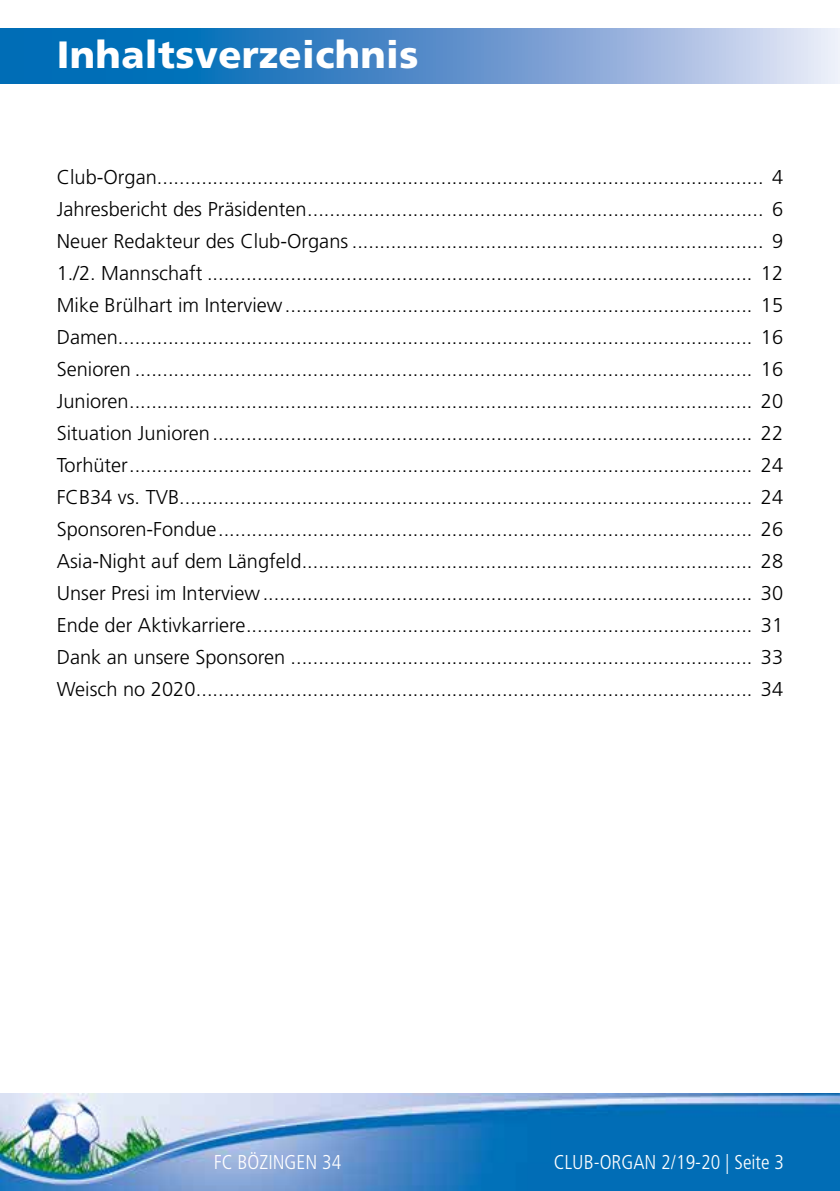
<style>
.page{position:relative;width:840px;height:1191px;background:#fff}
.page>*{position:absolute;margin:0;border:0;box-sizing:border-box;transform-origin:0 0}
.t1{font:900 38px "Frutiger LT Std";letter-spacing:.01em;color:#fff}
.t2{font:300 20px/32px "Frutiger LT Std";color:#000;text-align:justify}
.t3{font:300 condensed 20px "Frutiger LT Std";color:#fff}
</style>
<div class="page">
<img style="left:0;top:1093px;width:839px;height:98px">
<svg style="left:0;top:28px;width:839px;height:56px;background:#5a96cd"></svg>
<h1 class="t1" style="left:57px;top:32px;width:363px">Inhaltsverzeichnis</h1>
<p class="t2" style="left:57px;top:161px;width:727px">Club-Organ............................................................................................................. 4<br>Jahresbericht des Präsidenten.................................................................................. 6<br>Neuer Redakteur des Club-Organs .......................................................................... 9<br>1./2. Mannschaft .................................................................................................. 12<br>Mike Brülhart im Interview.................................................................................... 15<br>Damen.................................................................................................................. 16<br>Senioren ............................................................................................................... 16<br>Junioren................................................................................................................ 20<br>Situation Junioren................................................................................................. 22<br>Torhüter................................................................................................................ 24<br>FCB34 vs. TVB....................................................................................................... 24<br>Sponsoren-Fondue................................................................................................ 26<br>Asia-Night auf dem Längfeld................................................................................. 28<br>Unser Presi im Interview........................................................................................ 30<br>Ende der Aktivkarriere........................................................................................... 31<br>Dank an unsere Sponsoren ................................................................................... 33<br>Weisch no 2020.................................................................................................... 34</p>
<p class="t3" style="left:214px;top:1150px;width:129px">FC BÖZINGEN 34</p>
<p class="t3" style="left:553px;top:1150px;width:232px">CLUB-ORGAN 2/19-20 | Seite 3</p>
</div>
